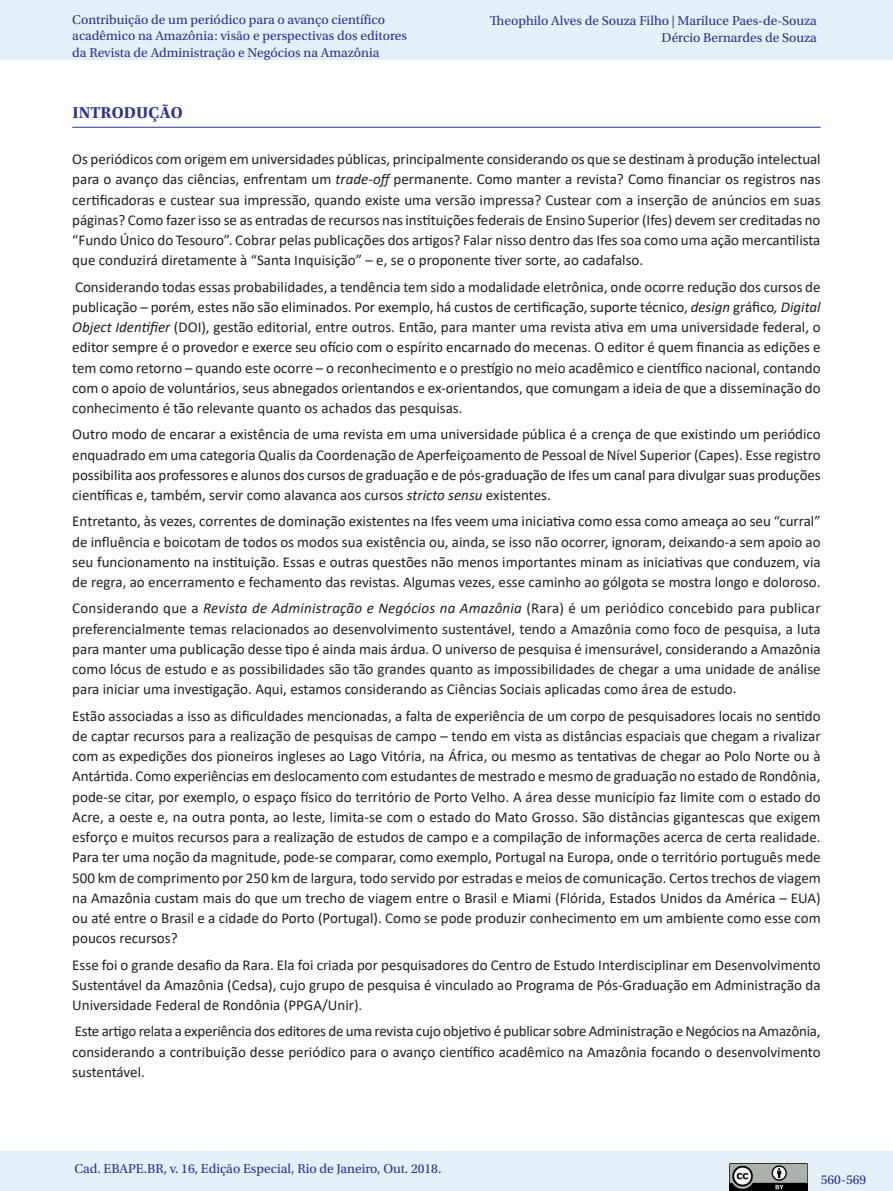
<style>
.page{position:relative;width:893px;height:1191px;background:#fff}
.page>*{position:absolute;margin:0;border:0;box-sizing:border-box;transform-origin:0 0}
._07_1_sub_1{font:700 16.5px "Utopia Std";letter-spacing:.01em;color:#2b3393}
._06_0_texto{font:15px/20.2px "Calibri";color:#231f20;text-align:justify}
.cabeço_dir{font:13.5px/16.5px "Utopia Std";color:#2b3393}
.s1{font-style:italic}
</style>
<div class="page">
<div style="left:0;top:1151px;width:893px;height:40px;background:#e4eff8"></div>
<img style="left:730px;top:1163px;width:77px;height:27px">
<div style="left:0;top:0;width:893px;height:60px;background:#e4eff8"></div>
<hr style="left:72px;top:127px;width:749px;height:1px;background:#2b3393">
<p class="cabeço_dir" style="left:72px;top:11px;width:336px">Contribuição de um periódico para o avanço científico acadêmico na Amazônia: visão e perspectivas dos editores da Revista de Administração e Negócios na Amazônia</p>
<p class="cabeço_dir" style="left:490px;top:13px;width:329px">Theophilo Alves de Souza Filho | Mariluce Paes-de-Souza</p>
<p class="cabeço_dir" style="left:662px;top:29px;width:157px">Dércio Bernardes de Souza</p>
<p class="_07_1_sub_1" style="left:72px;top:103px;width:112px">INTRODUÇÃO</p>
<p class="_06_0_texto" style="left:72px;top:149px;width:750px">Os periódicos com origem em universidades públicas, principalmente considerando os que se destinam à produção intelectual para o avanço das ciências, enfrentam um <span class="s1">trade-off</span> permanente. Como manter a revista? Como financiar os registros nas certificadoras e custear sua impressão, quando existe uma versão impressa? Custear com a inserção de anúncios em suas páginas? Como fazer isso se as entradas de recursos nas instituições federais de Ensino Superior (Ifes) devem ser creditadas no “Fundo Único do Tesouro”. Cobrar pelas publicações dos artigos? Falar nisso dentro das Ifes soa como uma ação mercantilista que conduzirá diretamente à “Santa Inquisição” – e, se o proponente tiver sorte, ao cadafalso.</p>
<p class="_06_0_texto" style="left:72px;top:276px;width:750px">Considerando todas essas probabilidades, a tendência tem sido a modalidade eletrônica, onde ocorre redução dos cursos de publicação – porém, estes não são eliminados. Por exemplo, há custos de certificação, suporte técnico, <span class="s1">design</span> gráfico<span class="s1">, Digital Object Identifier</span> (DOI), gestão editorial, entre outros. Então, para manter uma revista ativa em uma universidade federal, o editor sempre é o provedor e exerce seu ofício com o espírito encarnado do mecenas. O editor é quem financia as edições e tem como retorno – quando este ocorre – o reconhecimento e o prestígio no meio acadêmico e científico nacional, contando com o apoio de voluntários, seus abnegados orientandos e ex-orientandos, que comungam a ideia de que a disseminação do conhecimento é tão relevante quanto os achados das pesquisas.</p>
<p class="_06_0_texto" style="left:72px;top:424px;width:750px">Outro modo de encarar a existência de uma revista em uma universidade pública é a crença de que existindo um periódico enquadrado em uma categoria Qualis da Coordenação de Aperfeiçoamento de Pessoal de Nível Superior (Capes). Esse registro possibilita aos professores e alunos dos cursos de graduação e de pós-graduação de Ifes um canal para divulgar suas produções científicas e, também, servir como alavanca aos cursos <span class="s1">stricto sensu</span> existentes.</p>
<p class="_06_0_texto" style="left:72px;top:511px;width:750px">Entretanto, às vezes, correntes de dominação existentes na Ifes veem uma iniciativa como essa como ameaça ao seu “curral” de influência e boicotam de todos os modos sua existência ou, ainda, se isso não ocorrer, ignoram, deixando-a sem apoio ao seu funcionamento na instituição. Essas e outras questões não menos importantes minam as iniciativas que conduzem, via de regra, ao encerramento e fechamento das revistas. Algumas vezes, esse caminho ao gólgota se mostra longo e doloroso.</p>
<p class="_06_0_texto" style="left:72px;top:598px;width:750px">Considerando que a <span class="s1">Revista de Administração e Negócios na Amazônia</span> (Rara) é um periódico concebido para publicar preferencialmente temas relacionados ao desenvolvimento sustentável, tendo a Amazônia como foco de pesquisa, a luta para manter uma publicação desse tipo é ainda mais árdua. O universo de pesquisa é imensurável, considerando a Amazônia como lócus de estudo e as possibilidades são tão grandes quanto as impossibilidades de chegar a uma unidade de análise para iniciar uma investigação. Aqui, estamos considerando as Ciências Sociais aplicadas como área de estudo.</p>
<p class="_06_0_texto" style="left:72px;top:705px;width:750px">Estão associadas a isso as dificuldades mencionadas, a falta de experiência de um corpo de pesquisadores locais no sentido de captar recursos para a realização de pesquisas de campo – tendo em vista as distâncias espaciais que chegam a rivalizar com as expedições dos pioneiros ingleses ao Lago Vitória, na África, ou mesmo as tentativas de chegar ao Polo Norte ou à Antártida. Como experiências em deslocamento com estudantes de mestrado e mesmo de graduação no estado de Rondônia, pode-se citar, por exemplo, o espaço físico do território de Porto Velho. A área desse município faz limite com o estado do Acre, a oeste e, na outra ponta, ao leste, limita-se com o estado do Mato Grosso. São distâncias gigantescas que exigem esforço e muitos recursos para a realização de estudos de campo e a compilação de informações acerca de certa realidade.<br>Para ter uma noção da magnitude, pode-se comparar, como exemplo, Portugal na Europa, onde o território português mede 500 km de comprimento por 250 km de largura, todo servido por estradas e meios de comunicação. Certos trechos de viagem na Amazônia custam mais do que um trecho de viagem entre o Brasil e Miami (Flórida, Estados Unidos da América – EUA) ou até entre o Brasil e a cidade do Porto (Portugal). Como se pode produzir conhecimento em um ambiente como esse com poucos recursos?</p>
<p class="_06_0_texto" style="left:72px;top:954px;width:750px">Esse foi o grande desafio da Rara. Ela foi criada por pesquisadores do Centro de Estudo Interdisciplinar em Desenvolvimento Sustentável da Amazônia (Cedsa), cujo grupo de pesquisa é vinculado ao Programa de Pós-Graduação em Administração da Universidade Federal de Rondônia (PPGA/Unir).</p>
<p class="_06_0_texto" style="left:72px;top:1021px;width:750px">Este artigo relata a experiência dos editores de uma revista cujo objetivo é publicar sobre Administração e Negócios na Amazônia, considerando a contribuição desse periódico para o avanço científico acadêmico na Amazônia focando o desenvolvimento sustentável.</p>
<p class="cabeço_dir" style="left:74px;top:1160px;width:369px">Cad. EBAPE.BR, v. 16, Edição Especial, Rio de Janeiro, Out. 2018.</p>
<p class="cabeço_dir" style="left:821px;top:1171px;width:47px">560-569</p>
</div>
